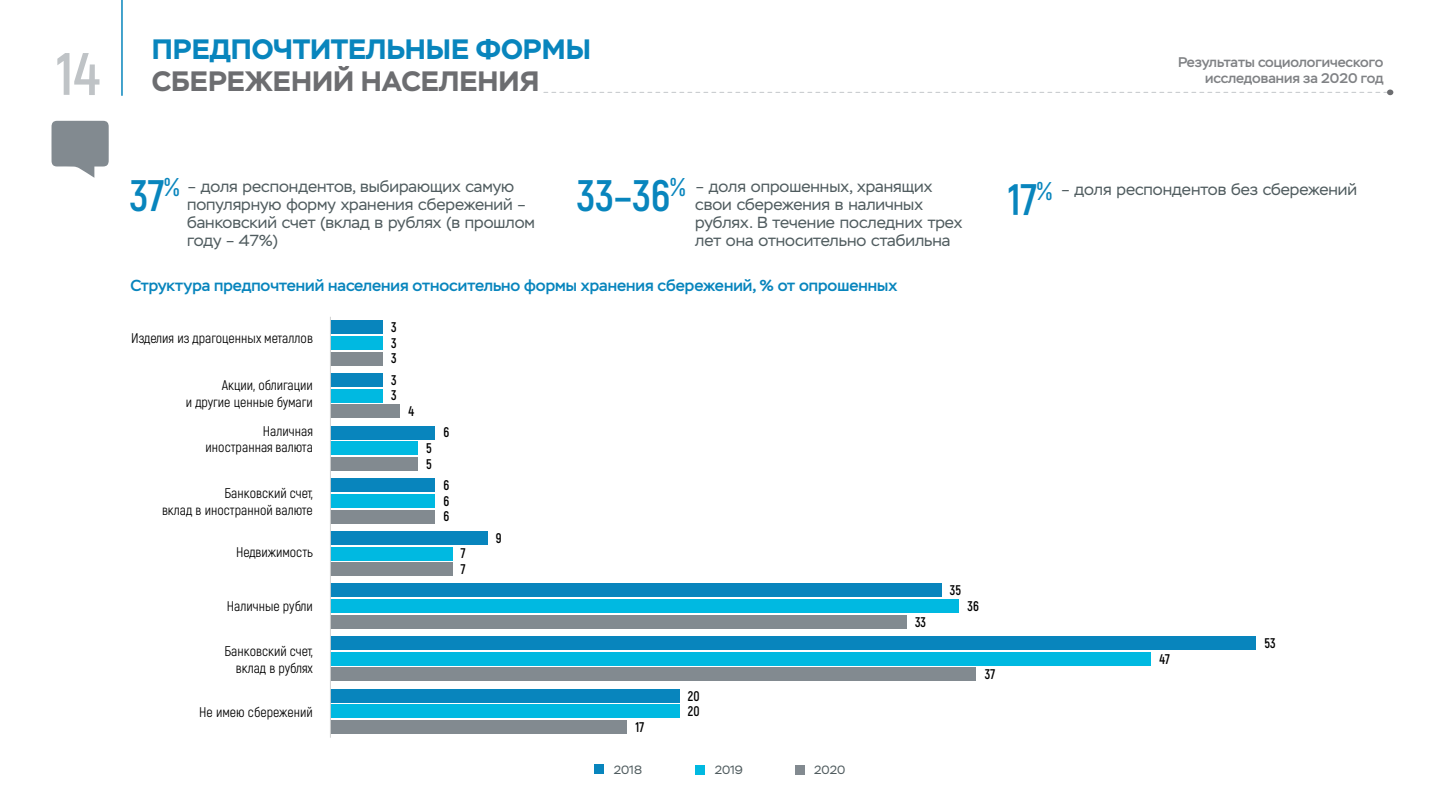
<style>
.page{position:relative;width:1440px;height:811px;background:#fff}
.page>*{position:absolute;margin:0;border:0;box-sizing:border-box;transform-origin:0 0}
.t1{font:700 28px/32px "Stem";color:#0885bd}
.t2{font:16px/18px "Stem";color:#505c5f}
.t3{font:500 16px "Stem";color:#0885bd}
.t4{font:14px/16.8px "Akrobat";color:#000;text-align:right}
.t5{font:500 14px/16px "Stem";color:#808285;text-align:right}
.t6{font:700 14px "Akrobat";letter-spacing:.005em;color:#000;scale:.93 1}
.t7{font:12px "Stem";color:#505c5f}
.s1{font-family:"Akrobat";font-size:60px;color:#828a90}
.s2{color:#6c6d70}
.s3{font-family:"Akrobat";font-weight:700;font-size:44px;color:#0885bd}
.s4{font-family:"Akrobat";font-weight:700;font-size:25.6px;color:#0885bd}
</style>
<div class="page">
<hr style="left:121px;top:0;width:2px;height:96px;background:#0885bd">
<svg style="left:52px;top:121px;width:57px;height:57px"></svg>
<svg style="left:544px;top:89px;width:849px;height:6px"></svg>
<div style="left:595px;top:764px;width:9px;height:9px;background:#0885bd"></div>
<div style="left:696px;top:765px;width:9px;height:9px;background:#00b9e1"></div>
<div style="left:795px;top:765px;width:9px;height:9px;background:#828a90"></div>
<div style="left:330px;top:320px;width:52px;height:14px;background:#0885bd"></div>
<div style="left:330px;top:373px;width:52px;height:14px;background:#0885bd"></div>
<div style="left:330px;top:426px;width:105px;height:13px;background:#0885bd"></div>
<div style="left:330px;top:478px;width:105px;height:14px;background:#0885bd"></div>
<div style="left:330px;top:531px;width:158px;height:14px;background:#0885bd"></div>
<div style="left:330px;top:583px;width:612px;height:14px;background:#0885bd"></div>
<div style="left:330px;top:636px;width:926px;height:14px;background:#0885bd"></div>
<div style="left:330px;top:689px;width:349px;height:13px;background:#0885bd"></div>
<div style="left:330px;top:336px;width:52px;height:14px;background:#00b9e1"></div>
<div style="left:330px;top:389px;width:52px;height:13px;background:#00b9e1"></div>
<div style="left:330px;top:441px;width:88px;height:14px;background:#00b9e1"></div>
<div style="left:330px;top:494px;width:105px;height:13px;background:#00b9e1"></div>
<div style="left:330px;top:547px;width:123px;height:13px;background:#00b9e1"></div>
<div style="left:330px;top:599px;width:629px;height:14px;background:#00b9e1"></div>
<div style="left:330px;top:652px;width:821px;height:13px;background:#00b9e1"></div>
<div style="left:330px;top:704px;width:349px;height:14px;background:#00b9e1"></div>
<div style="left:330px;top:352px;width:52px;height:13px;background:#828a90"></div>
<div style="left:330px;top:404px;width:70px;height:14px;background:#828a90"></div>
<div style="left:330px;top:457px;width:88px;height:14px;background:#828a90"></div>
<div style="left:330px;top:510px;width:105px;height:13px;background:#828a90"></div>
<div style="left:330px;top:562px;width:123px;height:14px;background:#828a90"></div>
<div style="left:330px;top:615px;width:577px;height:13px;background:#828a90"></div>
<div style="left:330px;top:667px;width:646px;height:14px;background:#828a90"></div>
<div style="left:330px;top:720px;width:297px;height:14px;background:#828a90"></div>
<hr style="left:330px;top:317px;width:1px;height:420px;background:#cfd1d1">
<h1 class="t1" style="left:56px;top:33px;width:537px;text-indent:96px">ПРЕДПОЧТИТЕЛЬНЫЕ ФОРМЫ<br><span class="s1">14</span> <span class="s2">СБЕРЕЖЕНИЙ НАСЕЛЕНИЯ</span></h1>
<p class="t5" style="left:1178px;top:54px;width:207px">Результаты социологического исследования за 2020 год</p>
<p class="t2" style="left:187px;top:177px;width:349px;text-indent:-57px"><span class="s3">37</span><span class="s4">%</span> – доля респондентов, выбирающих cамую популярную форму хранения сбережений – банковский счет (вклад в рублях (в прошлом году – 47%)</p>
<p class="t2" style="left:695px;top:177px;width:268px;text-indent:-118px"><span class="s3">33–36</span><span class="s4">%</span> – доля опрошенных, хранящих свои сбережения в наличных рублях. В течение последних трех лет она относительно стабильна</p>
<p class="t2" style="left:1008px;top:181px;width:351px"><span class="s3">17</span><span class="s4">%</span> – доля респондентов без сбережений</p>
<p class="t3" style="left:131px;top:275px;width:768px">Структура предпочтений населения относительно формы хранения сбережений, % от опрошенных</p>
<p class="t4" style="left:131px;top:330px;width:183px">Изделия из драгоценных металлов</p>
<p class="t4" style="left:186px;top:377px;width:129px">Акции, облигации<br>и другие ценные бумаги</p>
<p class="t4" style="left:206px;top:422px;width:109px">Наличная иностранная валюта</p>
<p class="t4" style="left:162px;top:485px;width:152px">Банковский счет,<br>вклад в иностранной валюте</p>
<p class="t4" style="left:236px;top:544px;width:78px">Недвижимость</p>
<p class="t4" style="left:227px;top:598px;width:87px">Наличные рубли</p>
<p class="t4" style="left:224px;top:642px;width:90px">Банковский счет, вклад в рублях</p>
<p class="t4" style="left:199px;top:704px;width:115px">Не имею сбережений</p>
<p class="t6" style="left:391px;top:318px;width:7px">3</p>
<p class="t6" style="left:391px;top:334px;width:7px">3</p>
<p class="t6" style="left:391px;top:350px;width:7px">3</p>
<p class="t6" style="left:391px;top:371px;width:7px">3</p>
<p class="t6" style="left:391px;top:387px;width:7px">3</p>
<p class="t6" style="left:409px;top:402px;width:8px">4</p>
<p class="t6" style="left:426px;top:439px;width:8px">5</p>
<p class="t6" style="left:426px;top:455px;width:8px">5</p>
<p class="t6" style="left:444px;top:424px;width:8px">6</p>
<p class="t6" style="left:444px;top:476px;width:8px">6</p>
<p class="t6" style="left:444px;top:492px;width:8px">6</p>
<p class="t6" style="left:444px;top:508px;width:8px">6</p>
<p class="t6" style="left:461px;top:544px;width:7px">7</p>
<p class="t6" style="left:461px;top:560px;width:7px">7</p>
<p class="t6" style="left:496px;top:529px;width:8px">9</p>
<p class="t6" style="left:688px;top:687px;width:14px">20</p>
<p class="t6" style="left:636px;top:718px;width:11px">17</p>
<p class="t6" style="left:688px;top:702px;width:14px">20</p>
<p class="t7" style="left:614px;top:762px;width:30px">2018</p>
<p class="t7" style="left:715px;top:762px;width:30px">2019</p>
<p class="t7" style="left:814px;top:762px;width:33px">2020</p>
<p class="t6" style="left:915px;top:613px;width:13px">33</p>
<p class="t6" style="left:950px;top:581px;width:14px">35</p>
<p class="t6" style="left:967px;top:597px;width:14px">36</p>
<p class="t6" style="left:985px;top:665px;width:13px">37</p>
<p class="t6" style="left:1160px;top:650px;width:13px">47</p>
<p class="t6" style="left:1264px;top:634px;width:14px">53</p>
</div>
